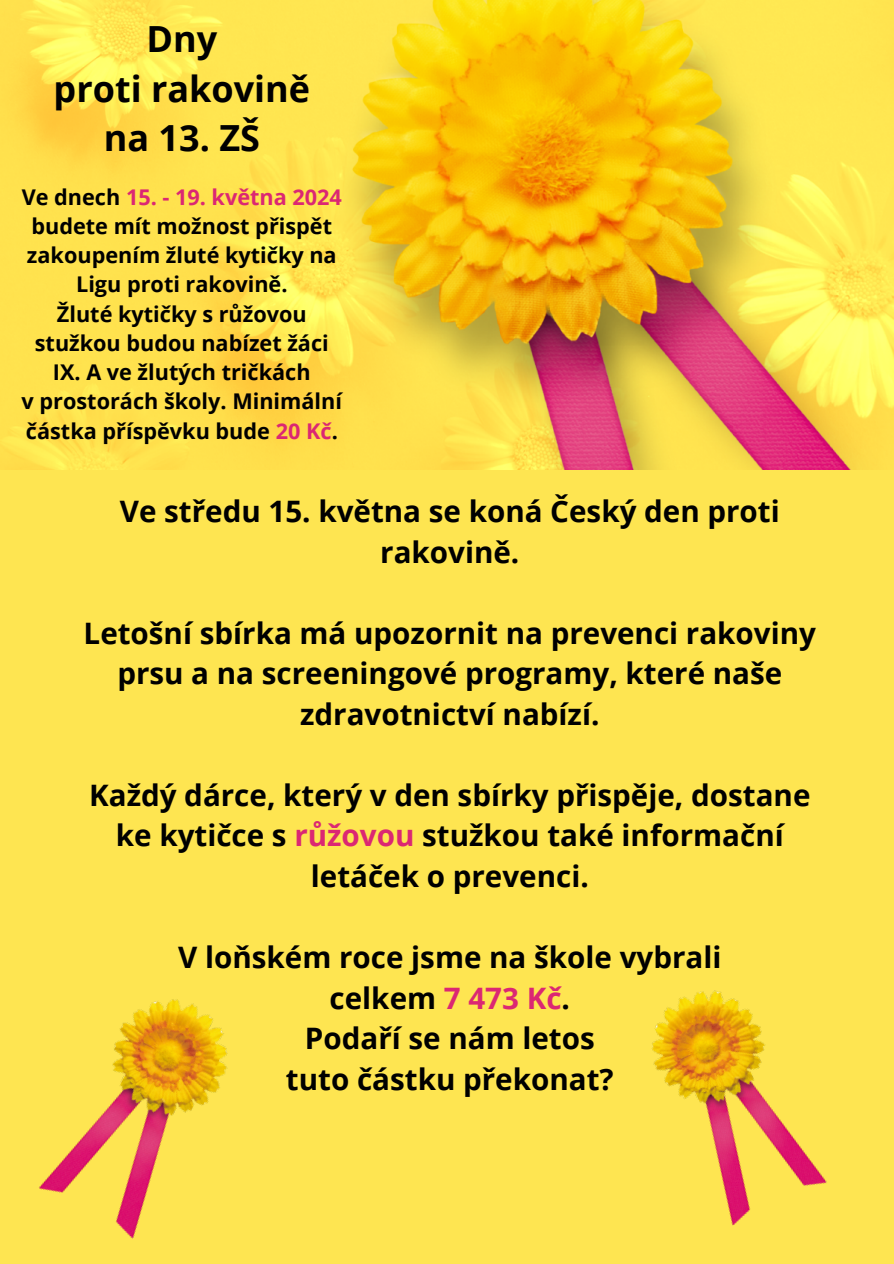
<style>
.page{position:relative;width:894px;height:1264px;background:#fff}
.page>*{position:absolute;margin:0;border:0;box-sizing:border-box;transform-origin:0 0}
.t1{font:700 36px/49.5px "Open Sans";color:#000;text-align:center}
.t2{font:700 29.55px/40.5px "Open Sans";color:#000;text-align:center}
.t3{font:700 21.6px/29.2px "Open Sans";color:#000;text-align:center}
.s1{color:#db2773}
</style>
<div class="page">
<div style="left:0;top:0;width:893px;height:1263px;background:#fee551"></div>
<img style="left:9px;top:0;width:884px;height:469px">
<img style="left:652px;top:990px;width:175px;height:236px">
<img style="left:39px;top:999px;width:189px;height:240px">
<p class="t1" style="left:54px;top:13px;width:258px">Dny<br>proti rakovině na 13. ZŠ</p>
<h2 class="t3" style="left:22px;top:181px;width:321px">Ve dnech <span class="s1">15. - 19. května 2024 </span>budete mít možnost přispět zakoupením žluté kytičky na<br>Ligu proti rakovině.</h2>
<h2 class="t3" style="left:35px;top:298px;width:295px">Žluté kytičky s růžovou stužkou budou nabízet žáci</h2>
<h2 class="t3" style="left:53px;top:357px;width:259px">IX. A ve žlutých tričkách</h2>
<h2 class="t3" style="left:22px;top:386px;width:322px;text-align:left">v prostorách školy. Minimální částka příspěvku bude <span class="s1">20 Kč</span>.</h2>
<h1 class="t2" style="left:120px;top:490px;width:661px">Ve středu 15. května se koná Český den proti rakovině.</h1>
<p class="t2" style="left:84px;top:612px;width:733px">Letošní sbírka má upozornit na prevenci rakoviny prsu a na screeningové programy, které naše zdravotnictví nabízí.</p>
<p class="t2" style="left:89px;top:774px;width:722px">Každý dárce, který v den sbírky přispěje, dostane ke kytičce s <span class="s1">růžovou</span> stužkou také informační letáček o prevenci.</p>
<p class="t2" style="left:178px;top:936px;width:544px">V loňském roce jsme na škole vybrali celkem <span class="s1">7 473 Kč</span>.<br>Podaří se nám letos<br>tuto částku překonat?</p>
</div>
